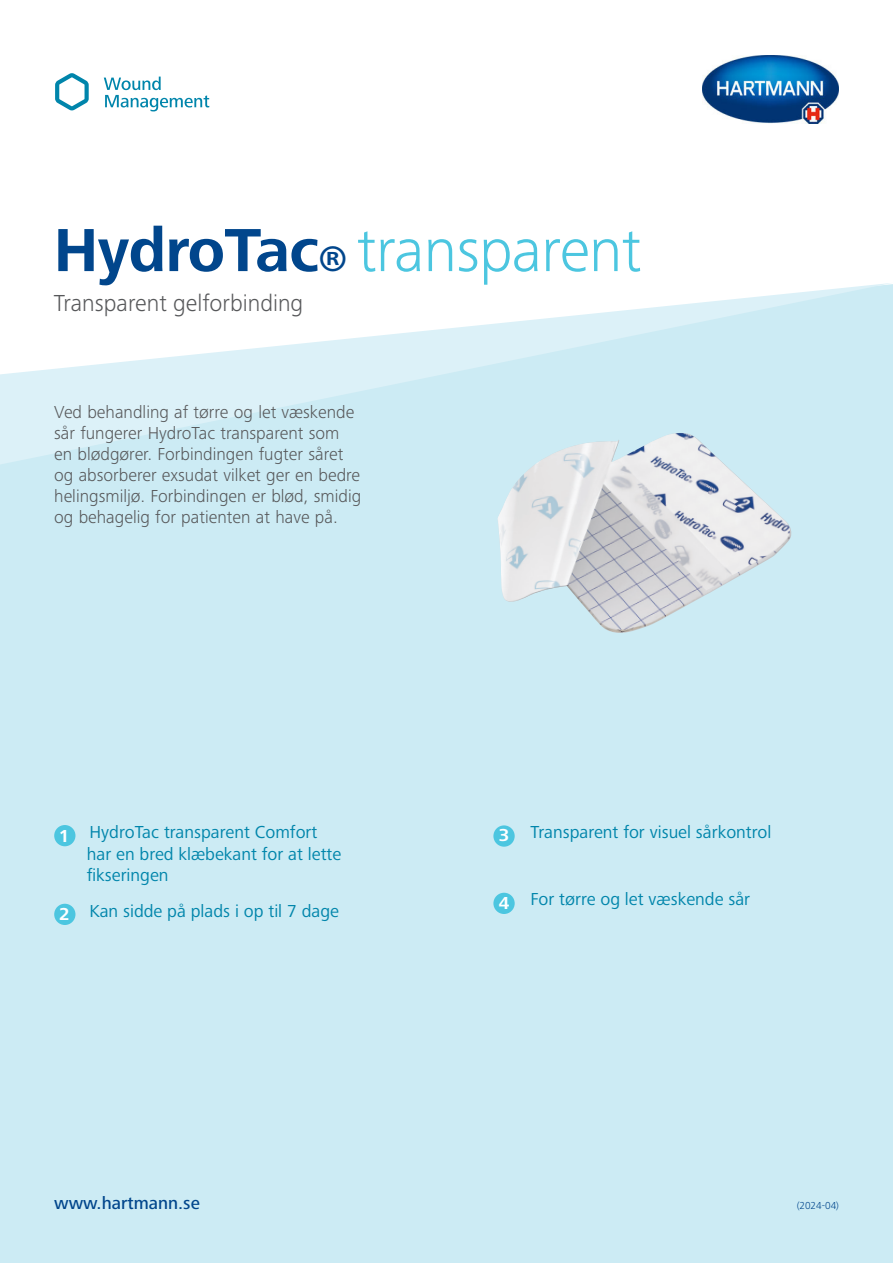
<style>
.page{position:relative;width:893px;height:1263px;background:#fff}
.page>*{position:absolute;margin:0;border:0;box-sizing:border-box;transform-origin:0 0}
.t1{font:300 63px "Frutiger Next LTW1 G";letter-spacing:-.01em;color:#4cc6e0}
._01_Product_description_black{font:300 24px "Frutiger Next LTW1 G";color:#57585a}
.t2{font:300 18px/21px "Frutiger Next LTW1 G";color:#57585a}
._02_Bullet_points_dark_grey_regular{font:18px/21.6px "Frutiger Next LTW1 G";color:#0085ab}
.t3{font:500 18px "Frutiger Next LTW1 G";color:#01468c}
.t4{font:700 18px "Frutiger Next LTW1 G";color:#fff}
.t5{font:300 10.5px "Frutiger Next LTW1 G";color:#01468c}
.s1{font-weight:700;color:#01468c}
.s2{font-weight:700;font-size:36.75px;color:#01468c}
</style>
<div class="page">
<div style="left:0;top:464px;width:893px;height:799px;background:#ccebf4"></div>
<svg style="left:0;top:283px;width:893px;height:181px"></svg>
<div style="left:54px;top:904px;width:21px;height:21px;background:#4cc6e0;border-radius:50%"></div>
<div style="left:54px;top:825px;width:21px;height:21px;background:#4cc6e0;border-radius:50%"></div>
<svg style="left:104px;top:77px;width:105px;height:34px"></svg>
<svg style="left:55px;top:73px;width:34px;height:37px"></svg>
<img style="left:703px;top:55px;width:136px;height:69px">
<div style="left:493px;top:825px;width:22px;height:22px;background:#4cc6e0;border-radius:50%"></div>
<img style="left:497px;top:433px;width:295px;height:201px">
<div style="left:493px;top:893px;width:22px;height:21px;background:#4cc6e0;border-radius:50%"></div>
<p class="t1" style="left:54px;top:214px;width:589px"><span class="s1">HydroTac</span><span class="s2">®</span> transparent</p>
<p class="_01_Product_description_black" style="left:54px;top:289px;width:251px">Transparent gelforbinding</p>
<p class="t2" style="left:54px;top:401px;width:309px">Ved behandling af tørre og let væskende sår fungerer HydroTac transparent som en blødgører. Forbindingen fugter såret og absorberer exsudat vilket ger en bedre helingsmiljø. Forbindingen er blød, smidig og behagelig for patienten at have på.</p>
<p class="t4" style="left:59px;top:826px;width:12px">1</p>
<p class="t4" style="left:59px;top:904px;width:12px">2</p>
<p class="_02_Bullet_points_dark_grey_regular" style="left:87px;top:822px;width:256px">HydroTac transparent Comfort har en bred klæbekant for at lette fikseringen</p>
<p class="_02_Bullet_points_dark_grey_regular" style="left:90px;top:900px;width:251px">Kan sidde på plads i op til 7 dage</p>
<p class="t4" style="left:499px;top:825px;width:12px">3</p>
<p class="_02_Bullet_points_dark_grey_regular" style="left:531px;top:822px;width:242px">Transparent for visuel sårkontrol</p>
<p class="t4" style="left:499px;top:892px;width:12px">4</p>
<p class="_02_Bullet_points_dark_grey_regular" style="left:531px;top:889px;width:221px">For tørre og let væskende sår</p>
<p class="t3" style="left:54px;top:1192px;width:147px">www.hartmann.se</p>
<p class="t5" style="left:797px;top:1199px;width:44px">(2024-04)</p>
</div>
